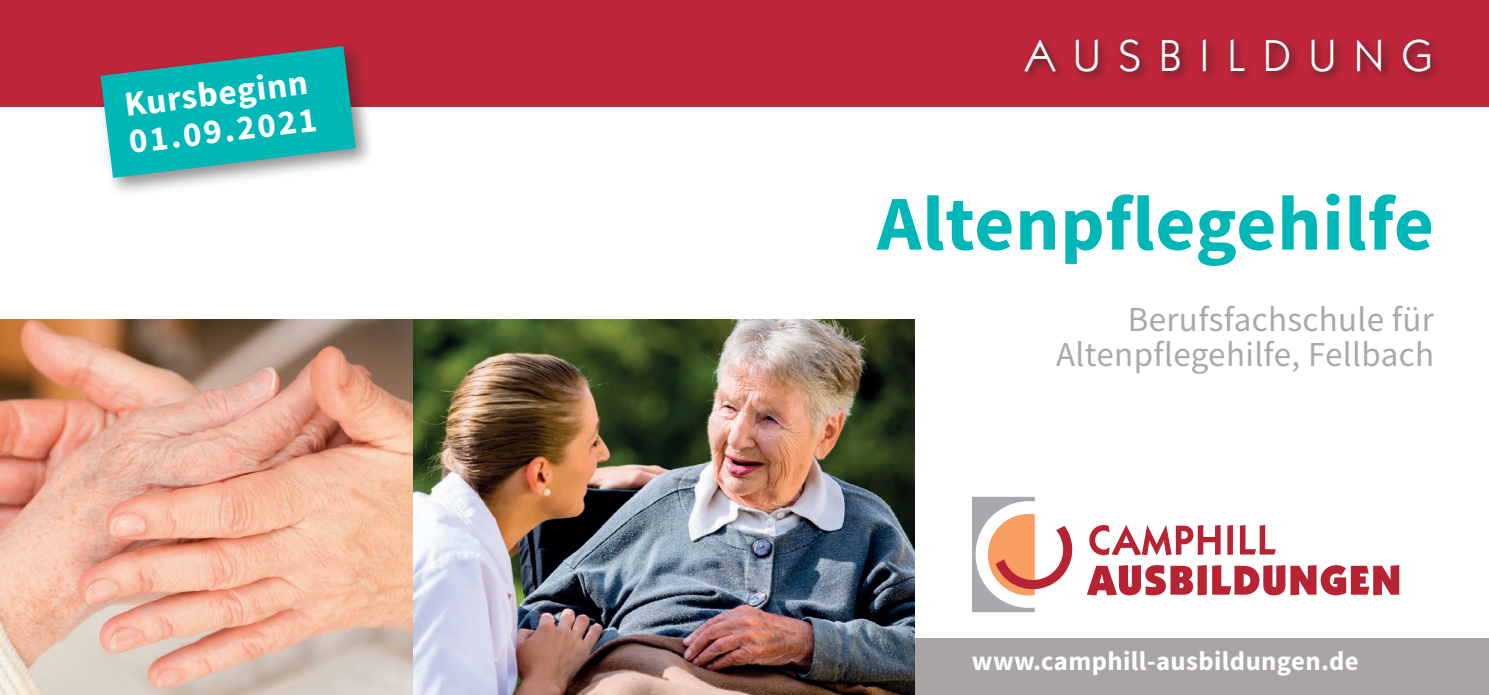
<style>
.page{position:relative;width:1489px;height:695px;background:#fff}
.page>*{position:absolute;margin:0;border:0;box-sizing:border-box;transform-origin:0 0}
.t1{font:700 77.5px "Source Sans Pro";letter-spacing:.01em;color:#00b7b8}
.t2{font:45px "Itc Kabel";letter-spacing:.4em;color:#fff}
.t3{font:35px "Source Sans Pro";letter-spacing:.01em;color:#a8a9ad}
.t4{font:700 35px "Source Sans Pro";color:#fff}
.t5{font:700 26.75px "Source Sans Pro";letter-spacing:.015em;color:#fff}
</style>
<div class="page">
<div style="left:249px;top:638px;width:1239px;height:56px;background:#a8a5a4"></div>
<img style="left:0;top:319px;width:413px;height:375px">
<div style="left:0;top:0;width:1488px;height:106px;background:#bf263a"></div>
<svg style="left:1089px;top:525px;width:131px;height:30px"></svg>
<div style="left:1227px;top:525px;width:5px;height:29px;background:#b72332"></div>
<svg style="left:1239px;top:525px;width:36px;height:29px"></svg>
<svg style="left:1086px;top:565px;width:107px;height:30px"></svg>
<div style="left:1197px;top:565px;width:9px;height:30px;background:#b72332"></div>
<svg style="left:1212px;top:565px;width:187px;height:30px"></svg>
<svg style="left:972px;top:496px;width:101px;height:116px"></svg>
<div style="left:1020px;top:36px;width:420px;height:47px;background:#231f20;opacity:.75"></div>
<div style="left:95px;top:40px;width:281px;height:158px;background:#231f20;opacity:.5"></div>
<svg style="left:100px;top:46px;width:256px;height:132px"></svg>
<img style="left:413px;top:319px;width:501px;height:375px">
<p class="t4" style="left:122px;top:81px;width:186px;rotate:-7deg">Kursbeginn</p>
<p class="t4" style="left:126px;top:118px;width:190px;rotate:-7deg">01.09.2021</p>
<p class="t2" style="left:1024px;top:29px;width:409px">AUSBILDUNG</p>
<p class="t1" style="left:877px;top:171px;width:558px">Altenpflegehilfe</p>
<p class="t3" style="left:1127px;top:297px;width:308px">Berufsfachschule für</p>
<p class="t3" style="left:1056px;top:332px;width:379px">Altenpflegehilfe, Fellbach</p>
<p class="t5" style="left:971px;top:643px;width:388px">www.camphill-ausbildungen.de</p>
</div>
